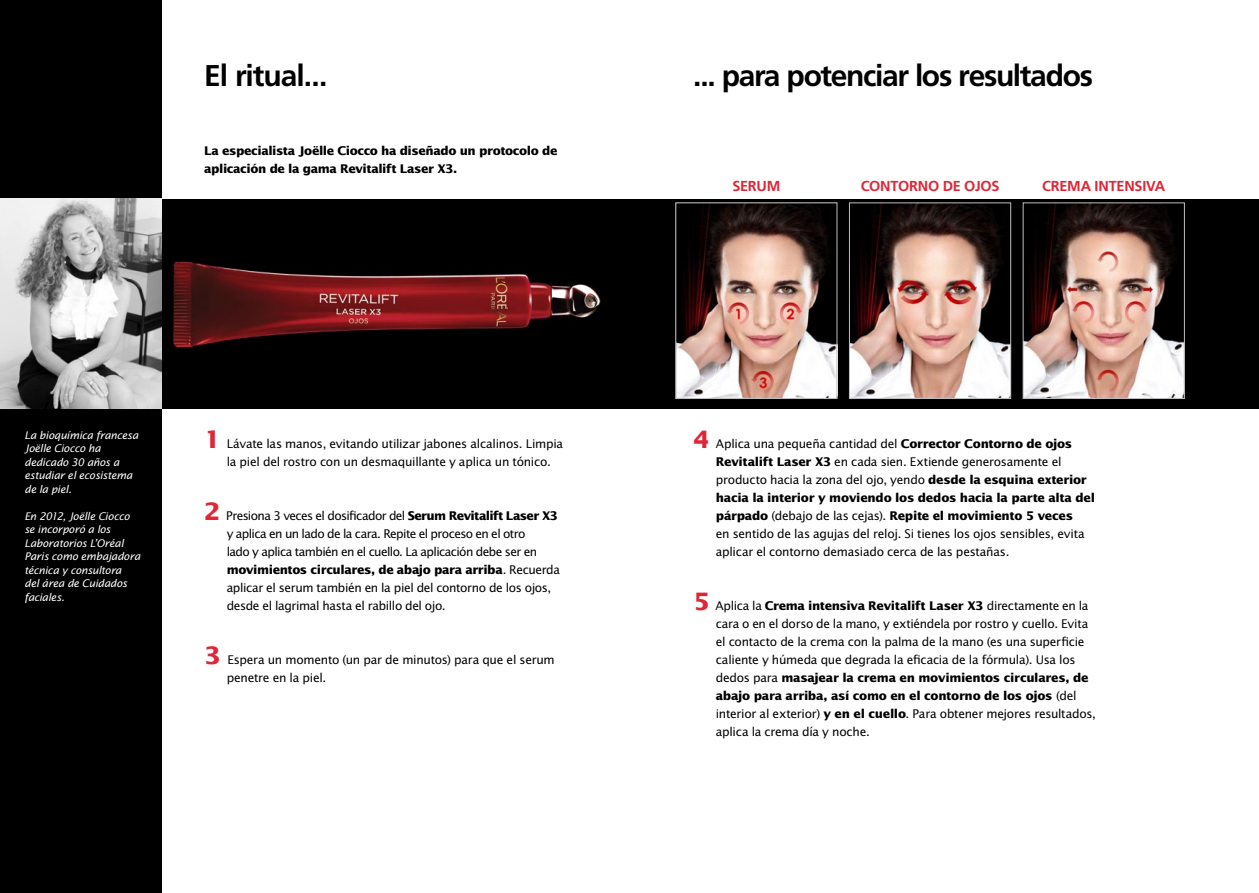
<style>
.page{position:relative;width:1259px;height:893px;background:#fff}
.page>*{position:absolute;margin:0;border:0;box-sizing:border-box;transform-origin:0 0}
.t1{font:700 30px "Frutiger LT Std";letter-spacing:-.045em;color:#000}
.t2{font:700 14.4px "Frutiger LT Std";letter-spacing:-.015em;color:#df2636}
.t3{font:12px/18px "Lucida Sans Std";letter-spacing:-.025em;color:#000}
.t4{font:12px/18px "Lucida Sans Std";letter-spacing:-.05em;color:#000}
.t5{font:700 12px/18px "Lucida Sans Std";letter-spacing:-.035em;color:#000}
.t6{font:italic 10.5px/13.5px "Lucida Sans Std";letter-spacing:-.02em;color:#fff}
.s1{font-weight:700;font-size:24px;color:#df2636}
.s2{font-weight:700}
</style>
<div class="page">
<div style="left:162px;top:199px;width:1097px;height:209px;background:#000"></div>
<div style="left:0;top:0;width:162px;height:893px;background:#000"></div>
<img style="left:677px;top:204px;width:158px;height:193px">
<div style="left:675px;top:202px;width:162px;height:197px;border:1px solid #bcbec0"></div>
<img style="left:851px;top:204px;width:158px;height:193px">
<div style="left:849px;top:202px;width:162px;height:197px;border:1px solid #bcbec0"></div>
<img style="left:1024px;top:204px;width:158px;height:193px">
<div style="left:1022px;top:202px;width:162px;height:197px;border:1px solid #bcbec0"></div>
<img style="left:0;top:199px;width:162px;height:209px">
<img style="left:172px;top:261px;width:429px;height:87px">
<h1 class="t1" style="left:204px;top:58px;width:125px">El ritual...</h1>
<h1 class="t1" style="left:693px;top:58px;width:401px">... para potenciar los resultados</h1>
<p class="t5" style="left:204px;top:142px;width:355px">La especialista Joëlle Ciocco ha diseñado un protocolo de aplicación de la gama Revitalift Laser X3.</p>
<p class="t2" style="left:732px;top:178px;width:49px">SERUM</p>
<p class="t2" style="left:860px;top:178px;width:140px">CONTORNO DE OJOS</p>
<p class="t2" style="left:1042px;top:178px;width:125px">CREMA INTENSIVA</p>
<p class="t6" style="left:24px;top:428px;width:115px">La bioquímica francesa<br>Joëlle Ciocco ha dedicado 30 años a estudiar el ecosistema de la piel.</p>
<p class="t6" style="left:24px;top:509px;width:117px">En 2012, Joëlle Ciocco se incorporó a los<br>Laboratorios L’Oréal<br>Paris como embajadora técnica y consultora<br>del área de Cuidados faciales.</p>
<p class="t3" style="left:227px;top:435px;width:338px;text-indent:-22px"><span class="s1">1</span> Lávate las manos, evitando utilizar jabones alcalinos. Limpia la piel del rostro con un desmaquillante y aplica un tónico.</p>
<p class="t4" style="left:227px;top:507px;width:335px;text-indent:-22px"><span class="s1">2</span> Presiona 3 veces el dosificador del <span class="s2">Serum Revitalift Laser X3 </span>y aplica en un lado de la cara. Repite el proceso en el otro<br>lado y aplica también en el cuello. La aplicación debe ser en <span class="s2">movimientos circulares, de abajo para arriba</span>. Recuerda aplicar el serum también en la piel del contorno de los ojos, desde el lagrimal hasta el rabillo del ojo.</p>
<p class="t3" style="left:227px;top:651px;width:330px;text-indent:-22px"><span class="s1">3</span> Espera un momento (un par de minutos) para que el serum penetre en la piel.</p>
<p class="t3" style="left:716px;top:435px;width:381px;text-indent:-22px"><span class="s1">4</span> Aplica una pequeña cantidad del <span class="s2">Corrector Contorno de ojos Revitalift Laser X3</span> en cada sien. Extiende generosamente el producto hacia la zona del ojo, yendo <span class="s2">desde la esquina exterior hacia la interior y moviendo los dedos hacia la parte alta del párpado</span> (debajo de las cejas). <span class="s2">Repite el movimiento 5 veces<br></span>en sentido de las agujas del reloj. Si tienes los ojos sensibles, evita aplicar el contorno demasiado cerca de las pestañas.</p>
<p class="t3" style="left:716px;top:597px;width:382px;text-indent:-22px"><span class="s1">5</span> Aplica la <span class="s2">Crema intensiva Revitalift Laser X3</span> directamente en la cara o en el dorso de la mano, y extiéndela por rostro y cuello. Evita el contacto de la crema con la palma de la mano (es una superficie caliente y húmeda que degrada la eficacia de la fórmula). Usa los dedos para <span class="s2">masajear la crema en movimientos circulares, de abajo para arriba, así como en el contorno de los ojos</span> (del interior al exterior) <span class="s2">y en el cuello</span>. Para obtener mejores resultados, aplica la crema día y noche.</p>
</div>
